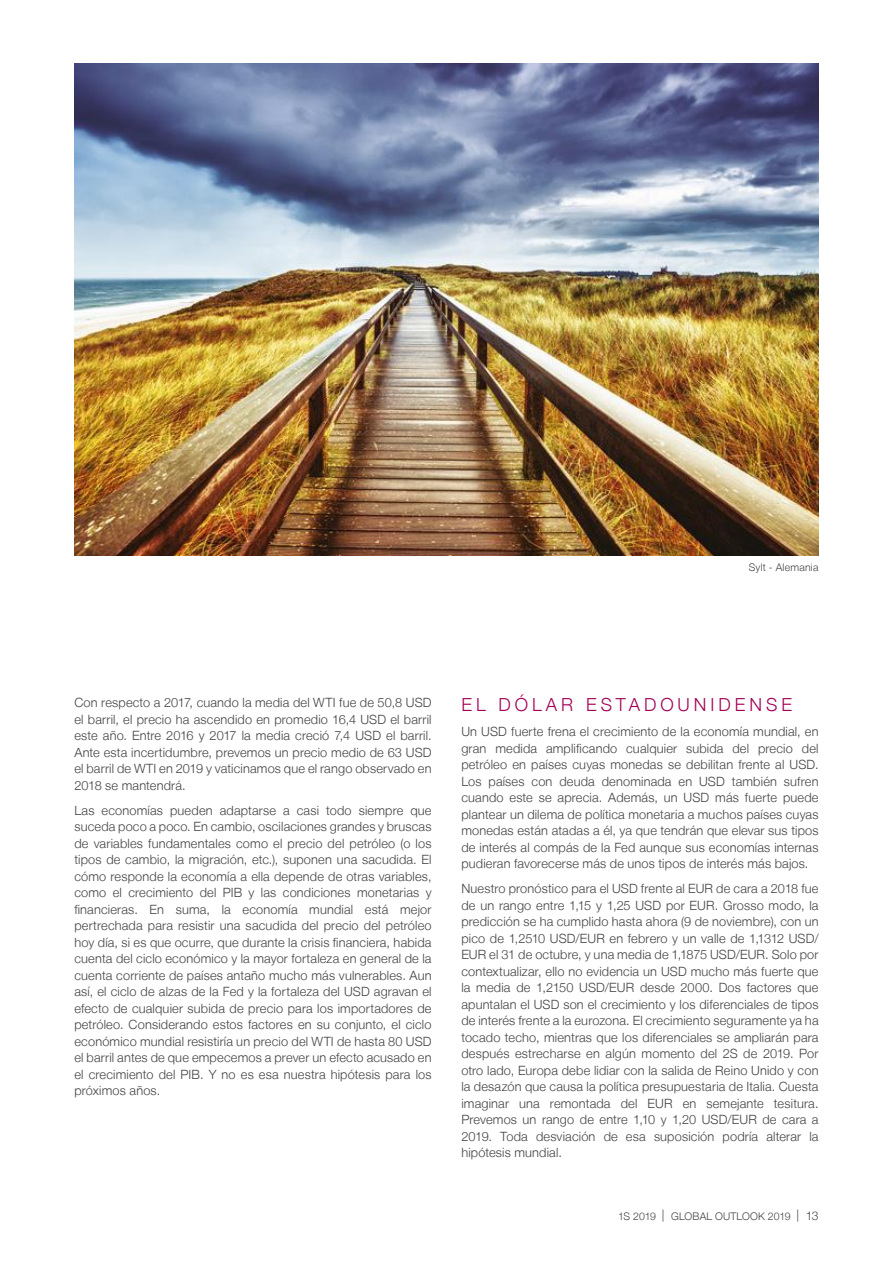
<style>
.page{position:relative;width:893px;height:1263px;background:#fff}
.page>*{position:absolute;margin:0;border:0;box-sizing:border-box;transform-origin:0 0}
.t1{font:300 18px "Helvetica Neue LT";letter-spacing:.22em;color:#a30156}
.t2{font:300 12.75px/16.5px "Helvetica Neue LT";letter-spacing:.015em;color:#424241;text-align:justify}
.t3{font:300 10.5px "Helvetica Neue LT";letter-spacing:.02em;color:#424241}
.s1{font-size:12px}
</style>
<div class="page">
<img style="left:74px;top:64px;width:745px;height:491px">
<p class="t3" style="left:749px;top:561px;width:71px">Sylt - Alemania</p>
<p class="t2" style="left:74px;top:694px;width:359px">Con respecto a 2017, cuando la media del WTI fue de 50,8 USD el barril, el precio ha ascendido en promedio 16,4 USD el barril este año. Entre 2016 y 2017 la media creció 7,4 USD el barril.<br>Ante esta incertidumbre, prevemos un precio medio de 63 USD el barril de WTI en 2019 y vaticinamos que el rango observado en 2018 se mantendrá.</p>
<p class="t2" style="left:74px;top:802px;width:359px">Las economías pueden adaptarse a casi todo siempre que suceda poco a poco. En cambio, oscilaciones grandes y bruscas de variables fundamentales como el precio del petróleo (o los tipos de cambio, la migración, etc.), suponen una sacudida. El cómo responde la economía a ella depende de otras variables, como el crecimiento del PIB y las condiciones monetarias y financieras. En suma, la economía mundial está mejor pertrechada para resistir una sacudida del precio del petróleo hoy día, si es que ocurre, que durante la crisis financiera, habida cuenta del ciclo económico y la mayor fortaleza en general de la cuenta corriente de países antaño mucho más vulnerables. Aun así, el ciclo de alzas de la Fed y la fortaleza del USD agravan el efecto de cualquier subida de precio para los importadores de petróleo. Considerando estos factores en su conjunto, el ciclo económico mundial resistiría un precio del WTI de hasta 80 USD el barril antes de que empecemos a prever un efecto acusado en el crecimiento del PIB. Y no es esa nuestra hipótesis para los próximos años.</p>
<h1 class="t1" style="left:461px;top:694px;width:332px">EL DÓLAR ESTADOUNIDENSE</h1>
<p class="t2" style="left:461px;top:723px;width:359px">Un USD fuerte frena el crecimiento de la economía mundial, en gran medida amplificando cualquier subida del precio del petróleo en países cuyas monedas se debilitan frente al USD.<br>Los países con deuda denominada en USD también sufren cuando este se aprecia. Además, un USD más fuerte puede plantear un dilema de política monetaria a muchos países cuyas monedas están atadas a él, ya que tendrán que elevar sus tipos de interés al compás de la Fed aunque sus economías internas pudieran favorecerse más de unos tipos de interés más bajos.</p>
<p class="t2" style="left:461px;top:880px;width:359px">Nuestro pronóstico para el USD frente al EUR de cara a 2018 fue de un rango entre 1,15 y 1,25 USD por EUR. Grosso modo, la predicción se ha cumplido hasta ahora (9 de noviembre), con un pico de 1,2510 USD/EUR en febrero y un valle de 1,1312 USD/ EUR el 31 de octubre, y una media de 1,1875 USD/EUR. Solo por contextualizar, ello no evidencia un USD mucho más fuerte que la media de 1,2150 USD/EUR desde 2000. Dos factores que apuntalan el USD son el crecimiento y los diferenciales de tipos de interés frente a la eurozona. El crecimiento seguramente ya ha tocado techo, mientras que los diferenciales se ampliarán para después estrecharse en algún momento del 2S de 2019. Por otro lado, Europa debe lidiar con la salida de Reino Unido y con la desazón que causa la política presupuestaria de Italia. Cuesta imaginar una remontada del EUR en semejante tesitura.<br>Prevemos un rango de entre 1,10 y 1,20 USD/EUR de cara a 2019. Toda desviación de esa suposición podría alterar la hipótesis mundial.</p>
<p class="t3" style="left:618px;top:1210px;width:202px">1S 2019 <span class="s1">|</span> GLOBAL OUTLOOK 2019 <span class="s1">| 13</span></p>
</div>
